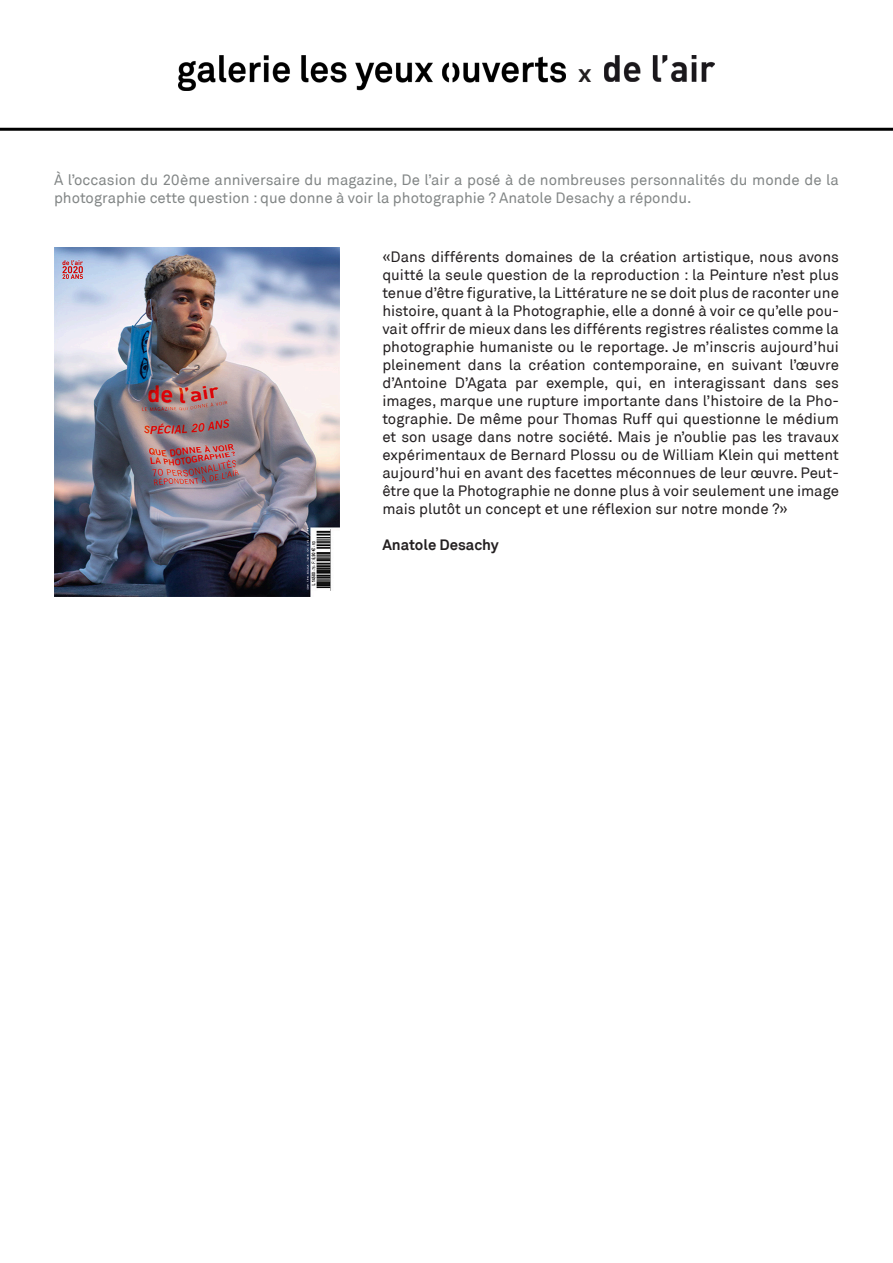
<style>
.page{position:relative;width:893px;height:1263px;background:#fff}
.page>*{position:absolute;margin:0;border:0;box-sizing:border-box;transform-origin:0 0}
.t1{font:700 24.9px "Akkurat";color:#231f20}
.t2{font:15px/18px "Akkurat";color:#231f20;text-align:justify}
.t3{font:15px/18px "Akkurat";color:#828686}
.t4{font:700 15px "Akkurat";color:#231f20}
</style>
<div class="page">
<img style="left:54px;top:247px;width:286px;height:349px">
<img style="left:604px;top:56px;width:111px;height:26px">
<img style="left:178px;top:56px;width:388px;height:34px">
<hr style="left:0;top:128px;width:893px;height:3px;background:#000">
<h1 class="t1" style="left:578px;top:57px;width:14px">x</h1>
<p class="t3" style="left:54px;top:170px;width:786px">À l’occasion du 20ème anniversaire du magazine, De l’air a posé à de nombreuses personnalités du monde de la photographie cette question : que donne à voir la photographie ? Anatole Desachy a répondu.</p>
<p class="t2" style="left:382px;top:247px;width:458px">«Dans différents domaines de la création artistique, nous avons quitté la seule question de la reproduction : la Peinture n’est plus tenue d’être figurative, la Littérature ne se doit plus de raconter une histoire, quant à la Photographie, elle a donné à voir ce qu’elle pou&shy;vait offrir de mieux dans les différents registres réalistes comme la photographie humaniste ou le reportage. Je m’inscris aujourd’hui pleinement dans la création contemporaine, en suivant l’œuvre d’Antoine D’Agata par exemple, qui, en interagissant dans ses images, marque une rupture importante dans l’histoire de la Pho&shy;tographie. De même pour Thomas Ruff qui questionne le médium et son usage dans notre société. Mais je n’oublie pas les travaux expérimentaux de Bernard Plossu ou de William Klein qui mettent aujourd’hui en avant des facettes méconnues de leur œuvre. Peut&shy;être que la Photographie ne donne plus à voir seulement une image mais plutôt un concept et une réflexion sur notre monde ?»</p>
<p class="t4" style="left:382px;top:535px;width:118px">Anatole Desachy</p>
</div>
